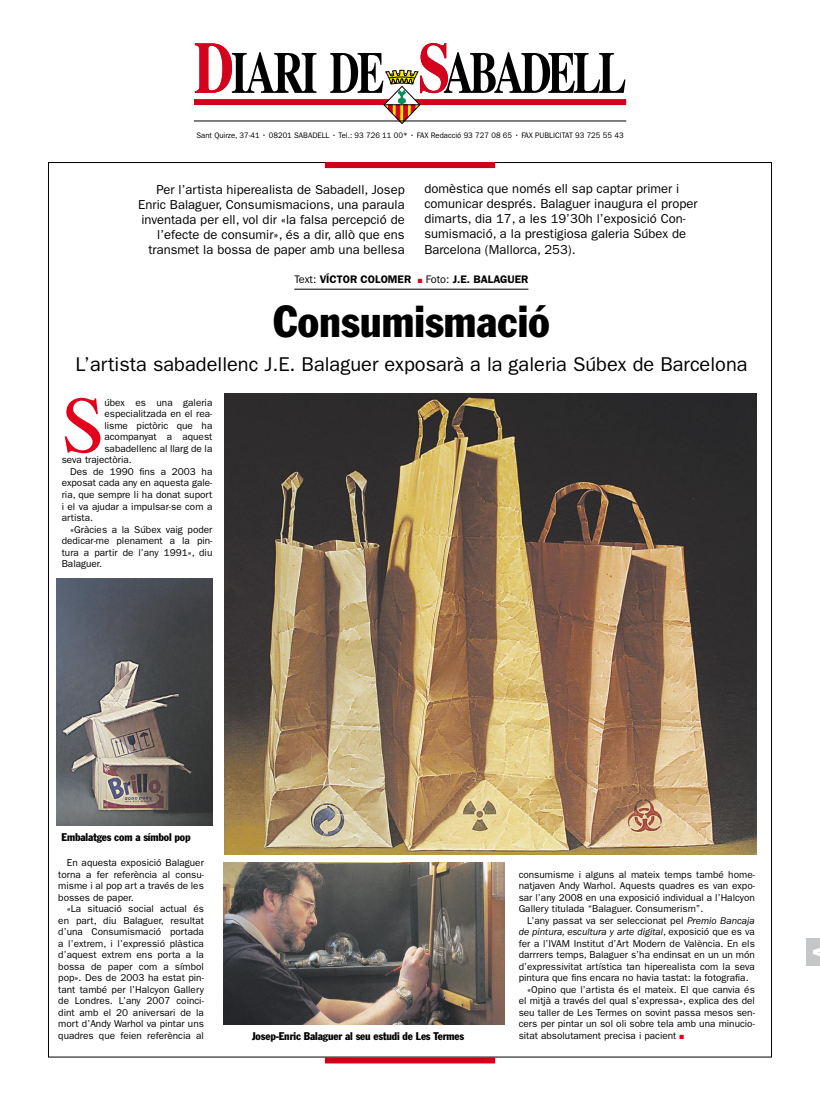
<style>
.page{position:relative;width:820px;height:1106px;background:#fff}
.page>*{position:absolute;margin:0;border:0;box-sizing:border-box;transform-origin:0 0}
.t1{font:76.7px "Times Ten";color:#e2001a}
.t2{font:condensed 44px "Franklin Gothic";color:#000}
.t3{font:20px "Franklin Gothic";color:#000}
.t4{font:800 18px "Franklin Gothic";color:#fff}
.t5{font:13px/15px "Franklin Gothic";color:#000}
.t6{font:condensed 11px "Franklin Gothic";letter-spacing:-.01em;color:#000}
.t7{font:600 11px "Franklin Gothic";color:#000}
.t8{font:10px/11.5px "Franklin Gothic";color:#000;text-align:justify}
.t9{font:italic 10px "Franklin Gothic";color:#000}
.t10{font:8px "Franklin Gothic";color:#000;scale:.96 1}
.s1{font-weight:400}
.s2{font-style:italic}
.s3{font-style:normal}
.s4{color:#e2001a}
</style>
<div class="page">
<hr style="left:294px;top:289px;width:234px;height:1px;background:#000">
<img style="left:224px;top:393px;width:532px;height:461px">
<img style="left:224px;top:862px;width:280px;height:162px">
<img style="left:56px;top:578px;width:156px;height:247px">
<div style="left:325px;top:1057px;width:170px;height:6px;background:#d10019"></div>
<div style="left:325px;top:162px;width:170px;height:6px;background:#d10019"></div>
<svg style="left:195px;top:43px;width:430px;height:81px"></svg>
<hr style="left:194px;top:121px;width:432px;height:1px;background:#000">
<div style="left:806px;top:938px;width:13px;height:28px;background:#c5c6c8"></div>
<p class="t10" style="left:196px;top:130px;width:446px">Sant Quirze, 37-41 • 08201 SABADELL • Tel.: 93 726 11 00* • FAX Redacció 93 727 08 65 • FAX PUBLICITAT 93 725 55 43</p>
<h3 class="t5" style="left:138px;top:182px;width:268px;text-align:right">Per l’artista hiperealista de Sabadell, Josep Enric Balaguer, Consumismacions, una paraula inventada per ell, vol dir «la falsa percepció de l’efecte de consumir», és a dir, allò que ens transmet la bossa de paper amb una bellesa</h3>
<h3 class="t5" style="left:424px;top:182px;width:275px">domèstica que només ell sap captar primer i comunicar després. Balaguer inaugura el proper dimarts, dia 17, a les 19’30h l’exposició Con&shy;sumismació, a la prestigiosa galeria Súbex de Barcelona (Mallorca, 253).</h3>
<p class="t7" style="left:294px;top:273px;width:118px"><span class="s1">Text:</span> VÍCTOR COLOMER</p>
<p class="t7" style="left:425px;top:273px;width:104px"><span class="s1">Foto:</span> J.E. BALAGUER</p>
<h2 class="t2" style="left:273px;top:295px;width:278px">Consumismació</h2>
<h3 class="t3" style="left:75px;top:352px;width:673px">L’artista sabadellenc J.E. Balaguer exposarà a la galeria Súbex de Barcelona</h3>
<h1 class="t1" style="left:62px;top:380px;width:44px">S</h1>
<p class="t8" style="left:104px;top:397px;width:109px">úbex es una galeria</p>
<p class="t8" style="left:104px;top:408px;width:109px">especialitzada en el rea-</p>
<p class="t8" style="left:104px;top:420px;width:109px">lisme pictòric que ha</p>
<p class="t8" style="left:104px;top:431px;width:109px">acompanyat a aquest</p>
<p class="t8" style="left:104px;top:443px;width:109px">sabadellenc al llarg de la</p>
<p class="t8" style="left:62px;top:454px;width:72px">seva trajectòria.</p>
<p class="t8" style="left:70px;top:466px;width:144px">Des de 1990 fins a 2003 ha</p>
<p class="t8" style="left:62px;top:477px;width:152px">exposat cada any en aquesta gale-</p>
<p class="t8" style="left:62px;top:489px;width:152px">ria, que sempre li ha donat suport</p>
<p class="t8" style="left:62px;top:500px;width:152px">i el va ajudar a impulsar-se com a</p>
<p class="t8" style="left:62px;top:512px;width:33px">artista.</p>
<p class="t8" style="left:70px;top:523px;width:144px">«Gràcies a la Súbex vaig poder</p>
<p class="t8" style="left:62px;top:535px;width:152px">dedicar-me plenament a la pin-</p>
<p class="t8" style="left:62px;top:546px;width:152px">tura a partir de l’any 1991», diu</p>
<p class="t8" style="left:62px;top:558px;width:42px">Balaguer.</p>
<p class="t6" style="left:62px;top:830px;width:130px">Embalatges com a símbol pop</p>
<p class="t8" style="left:58px;top:857px;width:147px;text-indent:9px">En aquesta exposició Balaguer torna a fer referència al consu&shy;misme i al pop art a través de les bosses de paper.</p>
<p class="t8" style="left:58px;top:903px;width:147px;text-indent:9px">«La situació social actual és en part, diu Balaguer, resultat d’una Consumismació portada a l’extrem, i l’expressió plàstica d’aquest extrem ens porta a la bossa de paper com a símbol pop». Des de 2003 ha estat pin&shy;tant també per l’Halcyon Gallery de Londres. L’any 2007 coinci&shy;dint amb el 20 aniversari de la mort d’Andy Warhol va pintar uns quadres que feien referència al</p>
<p class="t6" style="left:252px;top:1029px;width:213px">Josep-Enric Balaguer al seu estudi de Les Termes</p>
<p class="t8" style="left:518px;top:868px;width:238px">consumisme i alguns al mateix temps també home&shy;natjaven Andy Warhol. Aquests quadres es van expo&shy;sar l’any 2008 en una exposició individual a l’Halcyon Gallery titulada “Balaguer. Consumerism”.</p>
<p class="t8" style="left:527px;top:914px;width:229px">L’any passat va ser seleccionat pel <span class="s2">Premio Bancaja</span></p>
<p class="t9" style="left:518px;top:926px;width:238px">de pintura, escultura y arte digital<span class="s3">, exposició que es va</span></p>
<p class="t8" style="left:518px;top:937px;width:237px">fer a l’IVAM Institut d’Art Modern de València. En els</p>
<p class="t8" style="left:518px;top:949px;width:238px">darrrers temps, Balaguer s’ha endinsat en un un món</p>
<p class="t8" style="left:518px;top:960px;width:238px">d’expressivitat artística tan hiperealista com la seva</p>
<p class="t8" style="left:518px;top:972px;width:231px">pintura que fins encara no havia tastat: la fotografia.</p>
<p class="t8" style="left:527px;top:983px;width:229px">«Opino que l’artista és el mateix. El que canvia és</p>
<p class="t8" style="left:518px;top:995px;width:237px">el mitjà a través del qual s’expressa», explica des del</p>
<p class="t8" style="left:518px;top:1006px;width:238px">seu taller de Les Termes on sovint passa mesos sen-</p>
<p class="t8" style="left:518px;top:1018px;width:238px">cers per pintar un sol oli sobre tela amb una minucio-</p>
<p class="t8" style="left:518px;top:1029px;width:166px">sitat absolutament precisa i pacient <span class="s4">■</span></p>
<h3 class="t4" style="left:829px;top:946px;width:13px;rotate:90deg">V</h3>
</div>
